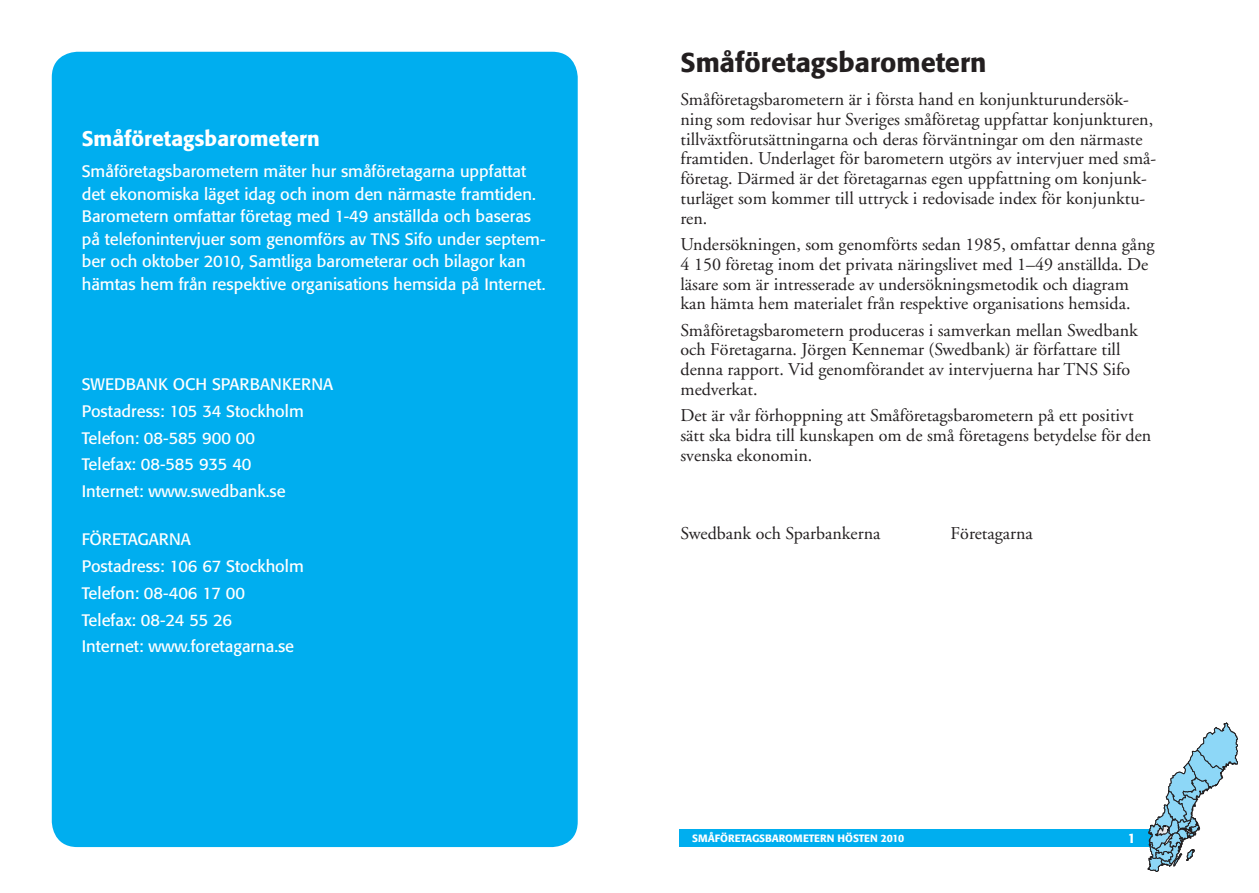
<style>
.page{position:relative;width:1259px;height:893px;background:#fff}
.page>*{position:absolute;margin:0;border:0;box-sizing:border-box;transform-origin:0 0}
.a_Rubrik{font:500 27px "Formata";color:#231f20}
.a_Underrubrik_2{font:500 21px "Formata";color:#fff}
._1_Brödtext{font:18px/19.8px "Adobe Garamond";color:#231f20}
.a_Underrubrik_2-2{font:16.5px/22.5px "Formata";color:#fff}
.t1{font:500 13.5px "Formata";color:#fff}
.t2{font:500 10.5px "Formata";color:#fff}
</style>
<div class="page">
<div style="left:679px;top:829px;width:477px;height:18px;background:#00aeef"></div>
<svg style="left:1148px;top:723px;width:89px;height:149px"></svg>
<div style="left:52px;top:52px;width:526px;height:795px;background:#00aeef;border-radius:26px"></div>
<p class="a_Underrubrik_2" style="left:82px;top:126px;width:239px">Småföretagsbarometern</p>
<p class="a_Underrubrik_2-2" style="left:82px;top:160px;width:465px">Småföretagsbarometern mäter hur småföretagarna uppfattat det ekonomiska läget idag och inom den närmaste framtiden.<br>Barometern omfattar företag med 1-49 anställda och baseras på telefonintervjuer som genomförs av TNS Sifo under septem&shy;ber och oktober 2010, Samtliga barometerar och bilagor kan hämtas hem från respektive organisations hemsida på Internet.</p>
<p class="a_Underrubrik_2-2" style="left:82px;top:373px;width:253px">SWEDBANK OCH SPARBANKERNA</p>
<p class="a_Underrubrik_2-2" style="left:82px;top:400px;width:224px">Postadress: 105 34 Stockholm</p>
<p class="a_Underrubrik_2-2" style="left:82px;top:426px;width:175px">Telefon: 08-585 900 00</p>
<p class="a_Underrubrik_2-2" style="left:82px;top:453px;width:171px">Telefax: 08-585 935 40</p>
<p class="a_Underrubrik_2-2" style="left:82px;top:480px;width:205px">Internet: www.swedbank.se</p>
<p class="a_Underrubrik_2-2" style="left:82px;top:528px;width:111px">FÖRETAGARNA</p>
<p class="a_Underrubrik_2-2" style="left:82px;top:555px;width:224px">Postadress: 106 67 Stockholm</p>
<p class="a_Underrubrik_2-2" style="left:82px;top:582px;width:165px">Telefon: 08-406 17 00</p>
<p class="a_Underrubrik_2-2" style="left:82px;top:608px;width:152px">Telefax: 08-24 55 26</p>
<p class="a_Underrubrik_2-2" style="left:82px;top:635px;width:214px">Internet: www.foretagarna.se</p>
<p class="a_Rubrik" style="left:680px;top:46px;width:307px">Småföretagsbarometern</p>
<p class="_1_Brödtext" style="left:680px;top:90px;width:477px">Småföretagsbarometern är i första hand en konjunkturundersök&shy;ning som redovisar hur Sveriges småföretag uppfattar konjunkturen, tillväxtförutsättningarna och deras förväntningar om den närmaste framtiden. Underlaget för barometern utgörs av intervjuer med små&shy;företag. Därmed är det företagarnas egen uppfattning om konjunk&shy;turläget som kommer till uttryck i redovisade index för konjunktu&shy;ren.</p>
<p class="_1_Brödtext" style="left:680px;top:235px;width:475px">Undersökningen, som genomförts sedan 1985, omfattar denna gång 4 150 företag inom det privata näringslivet med 1–49 anställda. De läsare som är intresserade av undersökningsmetodik och diagram kan hämta hem materialet från respektive organisations hemsida.</p>
<p class="_1_Brödtext" style="left:680px;top:320px;width:459px">Småföretagsbarometern produceras i samverkan mellan Swedbank och Företagarna. Jörgen Kennemar (Swedbank) är författare till denna rapport. Vid genomförandet av intervjuerna har TNS Sifo medverkat.</p>
<p class="_1_Brödtext" style="left:680px;top:406px;width:472px">Det är vår förhoppning att Småföretagsbarometern på ett positivt sätt ska bidra till kunskapen om de små företagens betydelse för den svenska ekonomin.</p>
<p class="_1_Brödtext" style="left:680px;top:524px;width:201px">Swedbank och Sparbankerna</p>
<p class="_1_Brödtext" style="left:950px;top:524px;width:84px">Företagarna</p>
<p class="t2" style="left:692px;top:832px;width:214px">SMÅFÖRETAGSBAROMETERN HÖSTEN 2010</p>
<p class="t1" style="left:1127px;top:830px;width:9px">1</p>
</div>
